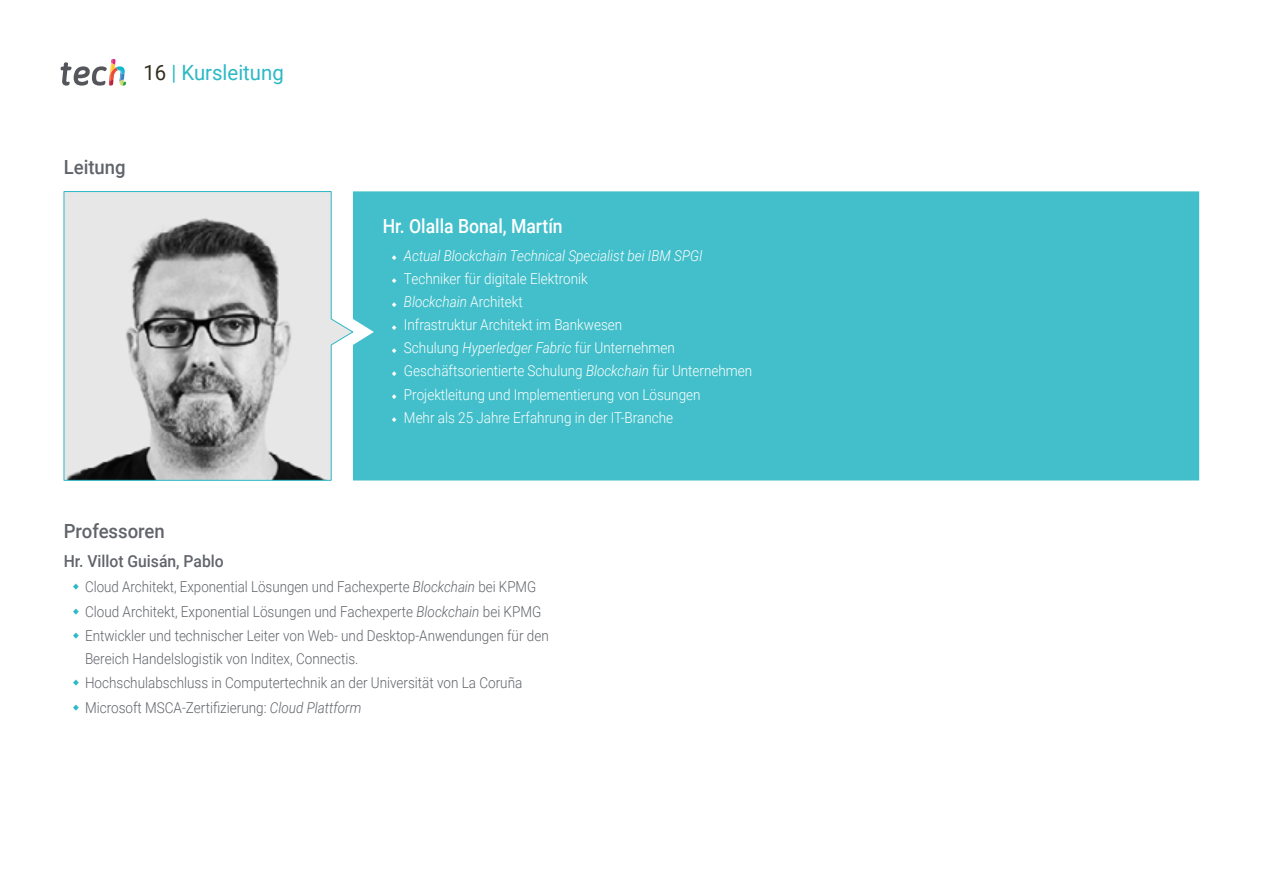
<style>
.page{position:relative;width:1263px;height:893px;background:#fff}
.page>*{position:absolute;margin:0;border:0;box-sizing:border-box;transform-origin:0 0}
.t1{font:21px "Roboto";color:#2db8c5}
.t2{font:500 19.5px "Roboto";color:#fff;scale:.9 1}
.t3{font:500 19.5px "Roboto";color:#61646a;scale:.95 1}
.t4{font:500 16.5px "Roboto";color:#61646a;scale:.95 1}
.t5{font:300 15px/23.1px "Roboto";color:#fff;scale:.9 1}
.t6{font:300 15px/24.6px "Roboto";color:#61646a;scale:.89 1}
.t7{font:300 15px/24.6px "Roboto";color:#61646a;scale:.9 1}
.t8{font:italic 300 15px "Roboto";color:#fff;scale:.9 1}
.s1{color:#312e20}
.s2{font-style:italic}
</style>
<div class="page">
<svg style="left:61px;top:59px;width:65px;height:27px"></svg>
<svg style="left:64px;top:191px;width:289px;height:290px;background:#c0c2c2"></svg>
<div style="left:353px;top:191px;width:846px;height:289px;background:#42bfca"></div>
<svg style="left:392px;top:255px;width:5px;height:5px"></svg>
<svg style="left:392px;top:278px;width:5px;height:5px"></svg>
<svg style="left:392px;top:302px;width:5px;height:5px"></svg>
<svg style="left:392px;top:325px;width:5px;height:5px"></svg>
<svg style="left:392px;top:348px;width:5px;height:5px"></svg>
<svg style="left:392px;top:371px;width:5px;height:5px"></svg>
<svg style="left:392px;top:394px;width:5px;height:5px"></svg>
<svg style="left:392px;top:417px;width:5px;height:5px"></svg>
<h1 class="t1" style="left:144px;top:57px;width:142px"><span class="s1">16</span> | Kursleitung</h1>
<h2 class="t3" style="left:64px;top:154px;width:67px">Leitung</h2>
<h2 class="t2" style="left:383px;top:212px;width:201px">Hr. Olalla Bonal, Martín</h2>
<p class="t8" style="left:404px;top:245px;width:333px">Actual Blockchain Technical Specialist bei IBM SPGI</p>
<p class="t5" style="left:404px;top:266px;width:389px">Techniker für digitale Elektronik<br><span class="s2">Blockchain</span> Architekt<br>Infrastruktur Architekt im Bankwesen<br>Schulung <span class="s2">Hyperledger Fabric</span> für Unternehmen Geschäftsorientierte Schulung <span class="s2">Blockchain</span> für Unternehmen Projektleitung und Implementierung von Lösungen<br>Mehr als 25 Jahre Erfahrung in der IT-Branche</p>
<h2 class="t3" style="left:64px;top:517px;width:108px">Professoren</h2>
<p class="t4" style="left:64px;top:550px;width:170px">Hr. Villot Guisán, Pablo</p>
<p class="t6" style="left:85px;top:574px;width:522px">Cloud Architekt, Exponential Lösungen und Fachexperte <span class="s2">Blockchain</span> bei KPMG<br>Cloud Architekt, Exponential Lösungen und Fachexperte <span class="s2">Blockchain</span> bei KPMG<br>Entwickler und technischer Leiter von Web- und Desktop-Anwendungen für den</p>
<p class="t7" style="left:85px;top:645px;width:487px">Bereich Handelslogistik von Inditex, Connectis.<br>Hochschulabschluss in Computertechnik an der Universität von La Coruña<br>Microsoft MSCA-Zertifizierung: <span class="s2">Cloud Plattform</span></p>
</div>
